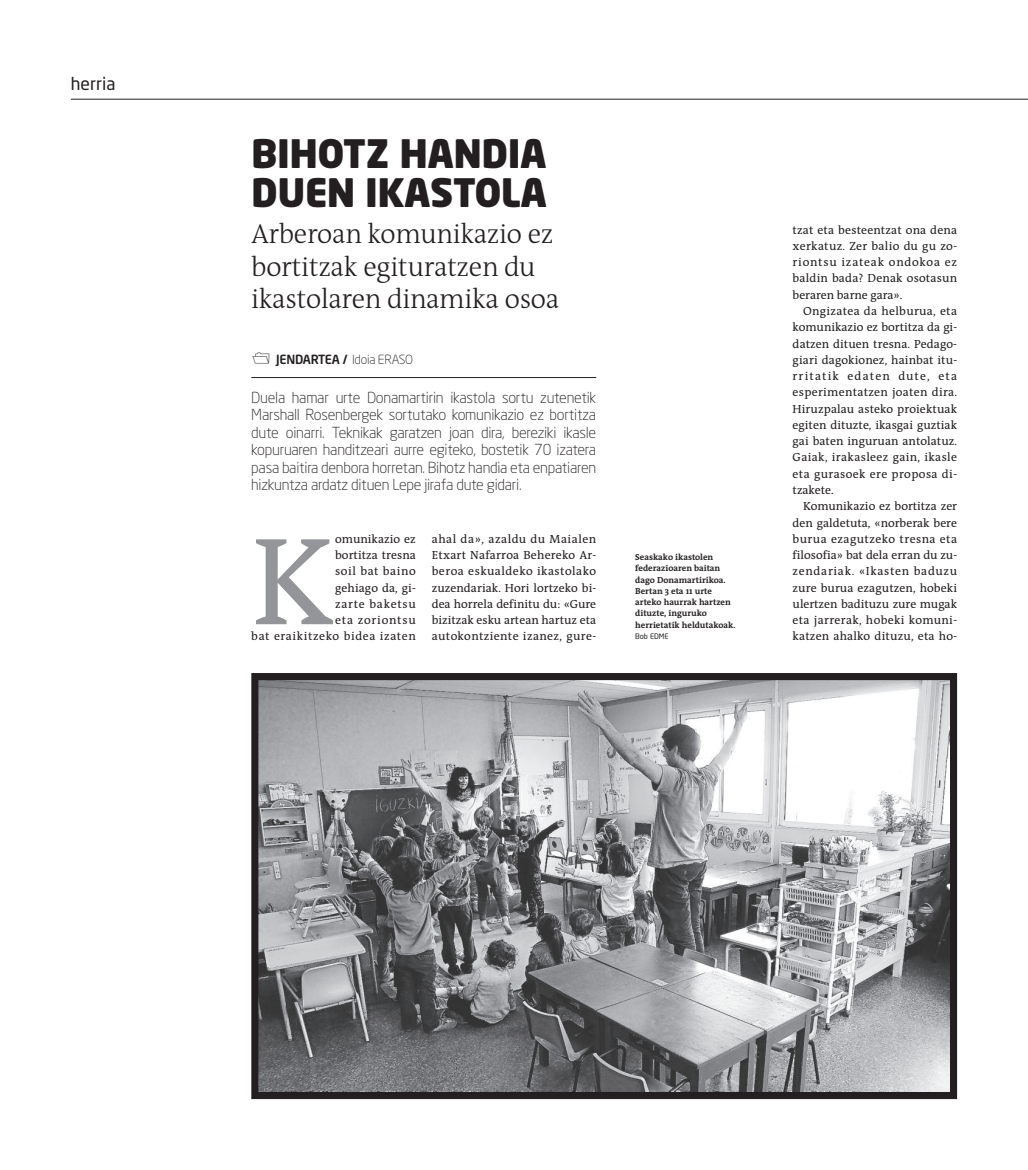
<style>
.page{position:relative;width:1028px;height:1170px;background:#fff}
.page>*{position:absolute;margin:0;border:0;box-sizing:border-box;transform-origin:0 0}
.t1{font:125.62px "The Antiqua B5";color:#939598}
.t2{font:900 38.75px/38.8px "Neo Sans";letter-spacing:-.015em;color:#231f20}
.t3{font:300 27.5px/32.5px "The Antiqua B3";letter-spacing:-.015em;color:#231f20}
.t4{font:17.5px "Neo Sans";color:#231f20}
.t5{font:300 15px/17.5px "Neo Sans";letter-spacing:-.02em;color:#231f20;text-align:justify}
.t6{font:500 12.5px "Neo Sans";letter-spacing:-.02em;color:#231f20}
.t7{font:11.88px/16.2px "The Antiqua B5";letter-spacing:.03em;color:#231f20;text-align:justify}
.t8{font:700 8.75px/11.2px "The Antiqua B7";color:#231f20}
.t9{font:7.5px "Neo Sans";color:#231f20}
.s1{font-weight:300}
</style>
<div class="page">
<hr style="left:71px;top:99px;width:957px;height:1px;background:#231f20">
<img style="left:259px;top:681px;width:690px;height:409px">
<div style="left:251px;top:673px;width:706px;height:425px;border:7px solid #231f20"></div>
<hr style="left:251px;top:377px;width:345px;height:1px;background:#231f20">
<h3 class="t4" style="left:71px;top:77px;width:46px">herria</h3>
<h2 class="t2" style="left:251px;top:137px;width:297px">BIHOTZ HANDIA<br>DUEN IKASTOLA</h2>
<h3 class="t3" style="left:251px;top:221px;width:309px">Arberoan komunikazio ez bortitzak egituratzen du ikastolaren dinamika osoa</h3>
<p class="t6" style="left:276px;top:354px;width:139px">JENDARTEA / <span class="s1">Idoia ERASO</span></p>
<p class="t5" style="left:251px;top:389px;width:346px">Duela hamar urte Donamartirin ikastola sortu zutenetik Marshall Rosenbergek sortutako komunikazio ez bortitza dute oinarri. Teknikak garatzen joan dira, bereziki ikasle kopuruaren handitzeari aurre egiteko, bostetik 70 izatera pasa baitira denbora horretan. Bihotz handia eta enpatiaren hizkuntza ardatz dituen Lepe jirafa dute gidari.</p>
<p class="t7" style="left:251px;top:532px;width:166px;text-align:right">omunikazio ez<br>bortitza tresna<br>soil bat baino<br>gehiago da, gi-<br>zarte baketsu<br>eta zoriontsu<br>bat eraikitzeko bidea izaten</p>
<p class="t7" style="left:432px;top:532px;width:166px">ahal da», azaldu du Maialen Etxart Nafarroa Behereko Ar&shy;beroa eskualdeko ikastolako zuzendariak. Hori lortzeko bi&shy;dea horrela definitu du: «Gure bizitzak esku artean hartuz eta autokontziente izanez, gure-</p>
<h1 class="t1" style="left:251px;top:539px;width:85px">K</h1>
<p class="t8" style="left:635px;top:552px;width:102px">Seaskako ikastolen federazioaren baitan dago Donamartirikoa.<br>Bertan 3 eta 11 urte arteko haurrak hartzen dituzte, inguruko herrietatik heldutakoak.</p>
<p class="t9" style="left:635px;top:633px;width:35px">Bob EDME</p>
<p class="t7" style="left:792px;top:223px;width:166px">tzat eta besteentzat ona dena xerkatuz. Zer balio du gu zo&shy;riontsu izateak ondokoa ez baldin bada? Denak osotasun beraren barne gara».</p>
<p class="t7" style="left:792px;top:304px;width:166px;text-indent:11px">Ongizatea da helburua, eta komunikazio ez bortitza da gi&shy;datzen dituen tresna. Pedago&shy;giari dagokionez, hainbat itu&shy;rritatik edaten dute, eta esperimentatzen joaten dira.<br>Hiruzpalau asteko proiektuak egiten dituzte, ikasgai guztiak gai baten inguruan antolatuz.<br>Gaiak, irakasleez gain, ikasle eta gurasoek ere proposa di&shy;tzakete.</p>
<p class="t7" style="left:792px;top:499px;width:166px;text-indent:11px">Komunikazio ez bortitza zer den galdetuta, «norberak bere burua ezagutzeko tresna eta filosofia» bat dela erran du zu&shy;zendariak. «Ikasten baduzu zure burua ezagutzen, hobeki ulertzen badituzu zure mugak eta jarrerak, hobeki komuni&shy;katzen ahalko dituzu, eta ho-</p>
</div>
